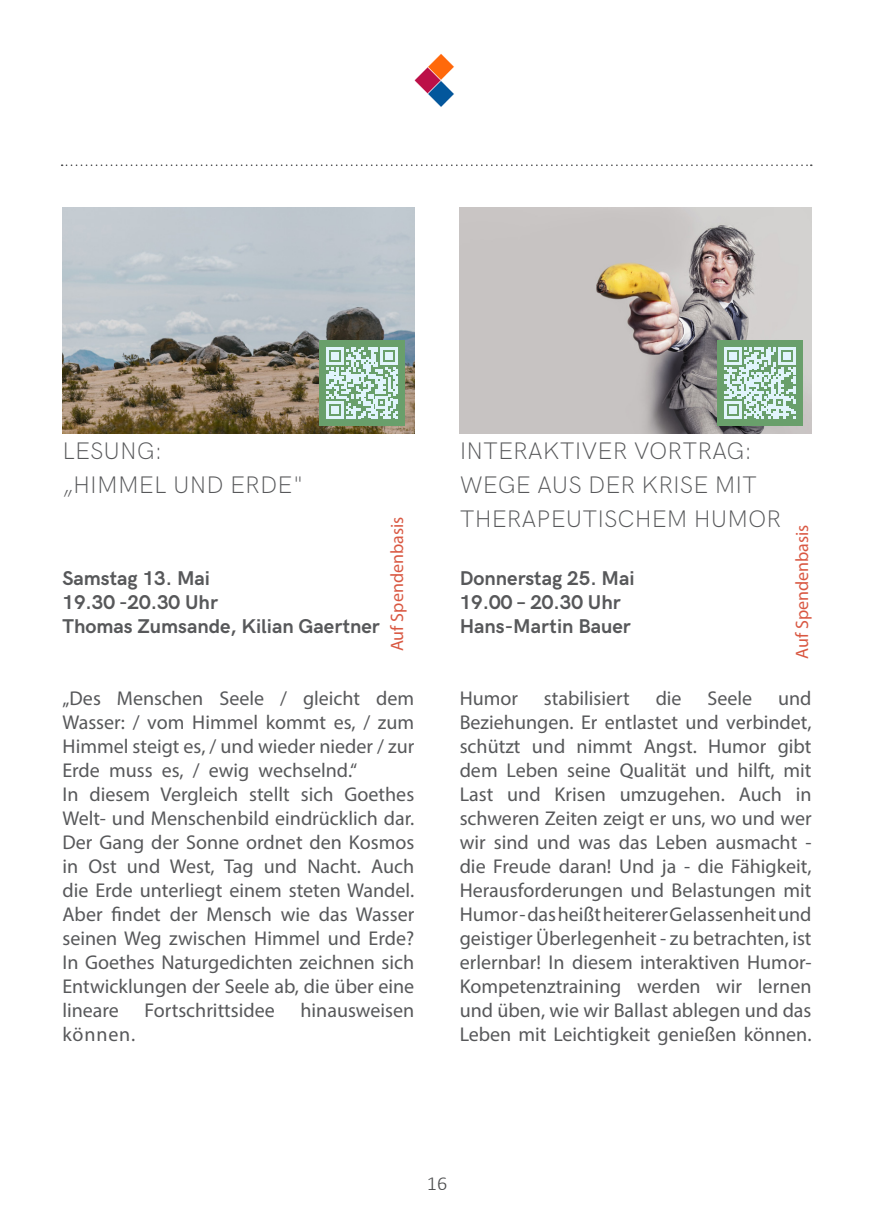
<style>
.page{position:relative;width:874px;height:1225px;background:#fff}
.page>*{position:absolute;margin:0;border:0;box-sizing:border-box;transform-origin:0 0}
.t1{font:300 24px/34px "HK Grotesk";color:#57585a}
.t2{font:20px/24px "Myriad Pro";color:#57585a}
.t3{font:700 20px/24px "HK Grotesk";color:#57585a}
.t4{font:300 20px "Calibri";color:#4b4c4d}
.t5{font:18px "Myriad Pro";color:#d95842}
</style>
<div class="page">
<svg style="left:62px;top:164px;width:749px;height:2px"></svg>
<img style="left:414px;top:54px;width:40px;height:53px">
<img style="left:62px;top:207px;width:352px;height:227px">
<div style="left:319px;top:340px;width:85px;height:85px;background:#699f6b"></div>
<svg style="left:326px;top:347px;width:71px;height:71px"></svg>
<img style="left:459px;top:207px;width:352px;height:227px">
<div style="left:717px;top:340px;width:85px;height:85px;background:#699f6b"></div>
<svg style="left:724px;top:347px;width:71px;height:71px"></svg>
<p class="t1" style="left:62px;top:432px;width:242px">LESUNG:<br>„HIMMEL UND ERDE"</p>
<p class="t3" style="left:62px;top:565px;width:319px">Samstag 13. Mai<br>19.30 -20.30 Uhr<br>Thomas Zumsande, Kilian Gaertner</p>
<p class="t5" style="left:386px;top:651px;width:136px;rotate:-90deg">Auf Spendenbasis</p>
<p class="t2" style="left:117px;top:686px;width:88px">Menschen</p>
<p class="t2" style="left:219px;top:686px;width:46px">Seele</p>
<p class="t2" style="left:303px;top:686px;width:59px">gleicht</p>
<p class="t2" style="left:376px;top:686px;width:39px">dem</p>
<p class="t2" style="left:280px;top:686px;width:8px">/</p>
<p class="t2" style="left:62px;top:686px;width:40px">„Des</p>
<p class="t2" style="left:62px;top:710px;width:353px">Wasser /: vom Himmel kommt es /, zum</p>
<p class="t2" style="left:62px;top:734px;width:353px">Himmel steigt es /, und wieder nieder / zur</p>
<p class="t2" style="left:258px;top:758px;width:100px">wechselnd”.</p>
<p class="t2" style="left:62px;top:758px;width:39px">Erde</p>
<p class="t2" style="left:162px;top:758px;width:39px">es /,</p>
<p class="t2" style="left:209px;top:758px;width:42px">ewig</p>
<p class="t2" style="left:109px;top:758px;width:45px">muss</p>
<p class="t2" style="left:89px;top:782px;width:62px">diesem</p>
<p class="t2" style="left:160px;top:782px;width:79px">Vergleich</p>
<p class="t2" style="left:249px;top:782px;width:42px">stellt</p>
<p class="t2" style="left:300px;top:782px;width:34px">sich</p>
<p class="t2" style="left:344px;top:782px;width:71px">Goethes</p>
<p class="t2" style="left:62px;top:782px;width:18px">In</p>
<p class="t2" style="left:62px;top:806px;width:353px">Welt- und Menschenbild eindrücklich dar.</p>
<p class="t2" style="left:62px;top:830px;width:353px">Der Gang der Sonne ordnet den Kosmos</p>
<p class="t2" style="left:371px;top:854px;width:45px">Auch</p>
<p class="t2" style="left:127px;top:854px;width:35px">und</p>
<p class="t2" style="left:264px;top:854px;width:35px">und</p>
<p class="t2" style="left:307px;top:854px;width:55px">Nacht.</p>
<p class="t2" style="left:88px;top:854px;width:30px">Ost</p>
<p class="t2" style="left:62px;top:854px;width:17px">in</p>
<p class="t2" style="left:62px;top:878px;width:353px">die Erde unterliegt einem steten Wandel.</p>
<p class="t2" style="left:62px;top:902px;width:353px">Aber findet der Mensch wie das Wasser</p>
<p class="t2" style="left:62px;top:926px;width:353px">seinen Weg zwischen Himmel und Erde?</p>
<p class="t2" style="left:62px;top:950px;width:353px">In Goethes Naturgedichten zeichnen sich</p>
<p class="t2" style="left:62px;top:974px;width:353px">Entwicklungen der Seele ab, die über eine</p>
<p class="t2" style="left:300px;top:998px;width:115px">hinausweisen</p>
<p class="t2" style="left:170px;top:854px;width:46px">West,</p>
<p class="t2" style="left:224px;top:854px;width:31px">Tag</p>
<p class="t2" style="left:62px;top:998px;width:74px">lineare können.</p>
<p class="t2" style="left:144px;top:998px;width:132px">Fortschrittsidee</p>
<p class="t1" style="left:459px;top:432px;width:323px">INTERAKTIVER VORTRAG:<br>WEGE AUS DER KRISE MIT<br>THERAPEUTISCHEM HUMOR</p>
<p class="t3" style="left:459px;top:565px;width:176px">Donnerstag 25. Mai<br>19.00 – 20.30 Uhr<br>Hans-Martin Bauer</p>
<p class="t5" style="left:790px;top:659px;width:136px;rotate:-90deg">Auf Spendenbasis</p>
<p class="t2" style="left:543px;top:686px;width:87px">stabilisiert</p>
<p class="t2" style="left:655px;top:686px;width:27px">die</p>
<p class="t2" style="left:707px;top:686px;width:46px">Seele</p>
<p class="t2" style="left:777px;top:686px;width:35px">und</p>
<p class="t2" style="left:459px;top:686px;width:60px">Humor</p>
<p class="t2" style="left:459px;top:710px;width:353px">Beziehungen. Er entlastet und verbindet,</p>
<p class="t2" style="left:777px;top:734px;width:35px">gibt</p>
<p class="t2" style="left:459px;top:734px;width:62px">schützt</p>
<p class="t2" style="left:459px;top:758px;width:353px">dem Leben seine Qualität und hilft, mit</p>
<p class="t2" style="left:795px;top:782px;width:17px">in</p>
<p class="t2" style="left:531px;top:734px;width:35px">und</p>
<p class="t2" style="left:576px;top:734px;width:57px">nimmt</p>
<p class="t2" style="left:643px;top:734px;width:55px">Angst.</p>
<p class="t2" style="left:707px;top:734px;width:60px">Humor</p>
<p class="t2" style="left:507px;top:782px;width:35px">und</p>
<p class="t2" style="left:619px;top:782px;width:106px">umzugehen.</p>
<p class="t2" style="left:738px;top:782px;width:45px">Auch</p>
<p class="t2" style="left:554px;top:782px;width:53px">Krisen</p>
<p class="t2" style="left:459px;top:782px;width:353px">Last<br>schweren Zeiten zeigt er uns, wo und wer wir sind und was das Leben ausmacht - die Freude daran! Und ja - die Fähigkeit, Herausforderungen und Belastungen mit Humor-dasheißtheitererGelassenheitund geistiger Überlegenheit - zu betrachten, ist</p>
<p class="t2" style="left:757px;top:974px;width:55px">lernen</p>
<p class="t2" style="left:459px;top:950px;width:353px">erlernbar! In diesem interaktiven Humor-</p>
<p class="t2" style="left:459px;top:998px;width:353px">und üben, wie wir Ballast ablegen und das</p>
<p class="t2" style="left:636px;top:974px;width:65px">werden</p>
<p class="t2" style="left:459px;top:974px;width:163px">Kompetenztraining</p>
<p class="t2" style="left:715px;top:974px;width:27px">wir</p>
<p class="t2" style="left:459px;top:1022px;width:353px">Leben mit Leichtigkeit genießen können.</p>
<p class="t4" style="left:426px;top:1170px;width:22px">16</p>
</div>
